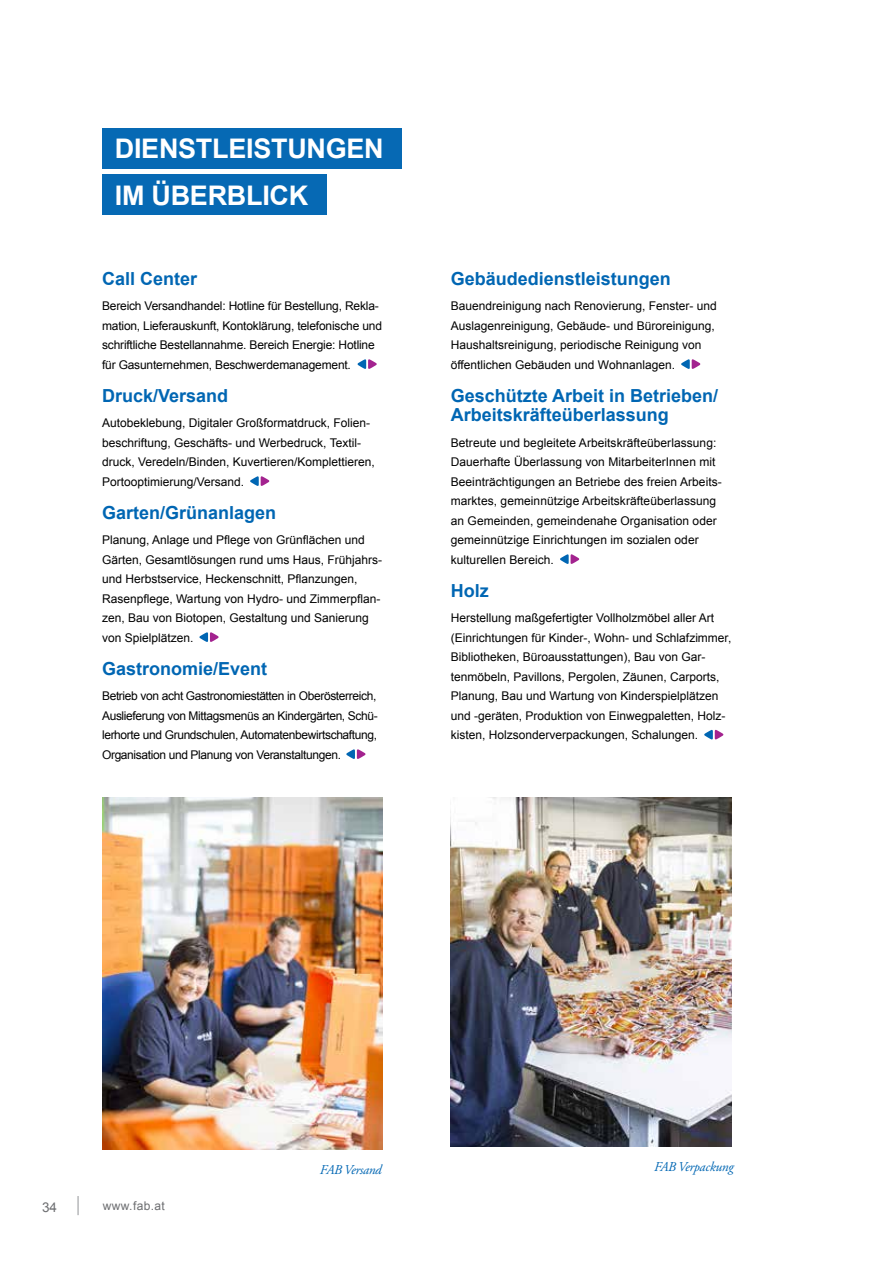
<style>
.page{position:relative;width:893px;height:1263px;background:#fff}
.page>*{position:absolute;margin:0;border:0;box-sizing:border-box;transform-origin:0 0}
.t1{font:700 27px/46.8px "Arial";letter-spacing:-.01em;color:#fff}
.t2{font:700 18px/19.5px "Arial";color:#0066b3}
.t3{font:italic 13.5px "Adobe Garamond Pro";letter-spacing:-.02em;color:#0066b3}
.t4{font:13.5px "Arial";color:#6d6e71}
.t5{font:12px/19.5px "Arial";color:#000}
.t6{font:12px "Arial";letter-spacing:.03em;color:#6d6e71}
</style>
<div class="page">
<svg style="left:78px;top:1196px;width:1px;height:19px"></svg>
<img style="left:102px;top:798px;width:281px;height:351px">
<img style="left:451px;top:798px;width:280px;height:348px">
<div style="left:102px;top:128px;width:300px;height:40px;background:#0066b3"></div>
<div style="left:102px;top:174px;width:224px;height:41px;background:#0066b3"></div>
<svg style="left:358px;top:359px;width:19px;height:10px"></svg>
<svg style="left:250px;top:476px;width:19px;height:10px"></svg>
<svg style="left:199px;top:632px;width:20px;height:10px"></svg>
<svg style="left:346px;top:749px;width:19px;height:10px"></svg>
<svg style="left:681px;top:359px;width:19px;height:10px"></svg>
<svg style="left:560px;top:554px;width:19px;height:10px"></svg>
<svg style="left:704px;top:730px;width:19px;height:9px"></svg>
<h1 class="t1" style="left:115px;top:126px;width:270px">Dienstleistungen im Überblick</h1>
<h2 class="t2" style="left:102px;top:269px;width:97px">Call Center</h2>
<p class="t5" style="left:102px;top:297px;width:281px">Bereich Versandhandel: Hotline für Bestellung, Rekla&shy;mation, Lieferauskunft, Kontoklärung, telefonische und schriftliche Bestellannahme. Bereich Energie: Hotline für Gasunternehmen, Beschwerdemanagement.</p>
<h2 class="t2" style="left:102px;top:386px;width:128px">Druck/Versand</h2>
<p class="t5" style="left:102px;top:414px;width:274px">Autobeklebung, Digitaler Großformatdruck, Folien&shy;beschriftung, Geschäfts- und Werbedruck, Textil&shy;druck, Veredeln/Binden, Kuvertieren/Komplettieren, Portooptimierung/Versand.</p>
<h2 class="t2" style="left:102px;top:503px;width:176px">Garten/Grünanlagen</h2>
<p class="t5" style="left:102px;top:531px;width:282px">Planung, Anlage und Pflege von Grünflächen und Gärten, Gesamtlösungen rund ums Haus, Frühjahrs&shy;und Herbstservice, Heckenschnitt, Pflanzungen, Rasenpflege, Wartung von Hydro- und Zimmerpflan&shy;zen, Bau von Biotopen, Gestaltung und Sanierung von Spielplätzen.</p>
<h2 class="t2" style="left:102px;top:659px;width:167px">Gastronomie/Event</h2>
<p class="t5" style="left:102px;top:687px;width:277px;text-align:justify">Betrieb von acht Gastronomiestätten in Oberösterreich, Auslieferung von Mittagsmenüs an Kindergärten, Schü&shy;lerhorte und Grundschulen, Automatenbewirtschaftung, Organisation und Planung von Veranstaltungen.</p>
<h2 class="t2" style="left:451px;top:269px;width:222px">Gebäudedienstleistungen</h2>
<p class="t5" style="left:451px;top:297px;width:268px">Bauendreinigung nach Renovierung, Fenster- und Auslagenreinigung, Gebäude- und Büroreinigung, Haushaltsreinigung, periodische Reinigung von öffentlichen Gebäuden und Wohnanlagen.</p>
<h2 class="t2" style="left:451px;top:386px;width:269px">Geschützte Arbeit in Betrieben/<br>Arbeitskräfteüberlassung</h2>
<p class="t5" style="left:451px;top:433px;width:273px">Betreute und begleitete Arbeitskräfteüberlassung:<br>Dauerhafte Überlassung von MitarbeiterInnen mit Beeinträchtigungen an Betriebe des freien Arbeits&shy;marktes, gemeinnützige Arbeitskräfteüberlassung an Gemeinden, gemeindenahe Organisation oder gemeinnützige Einrichtungen im sozialen oder kulturellen Bereich.</p>
<h2 class="t2" style="left:451px;top:581px;width:39px">Holz</h2>
<p class="t5" style="left:451px;top:609px;width:282px">Herstellung maßgefertigter Vollholzmöbel aller Art (Einrichtungen für Kinder-, Wohn- und Schlafzimmer, Bibliotheken, Büroausstattungen), Bau von Gar&shy;tenmöbeln, Pavillons, Pergolen, Zäunen, Carports, Planung, Bau und Wartung von Kinderspielplätzen und -geräten, Produktion von Einwegpaletten, Holz&shy;kisten, Holzsonderverpackungen, Schalungen.</p>
<p class="t4" style="left:42px;top:1198px;width:17px">34</p>
<p class="t6" style="left:103px;top:1198px;width:63px">www.fab.at</p>
<p class="t3" style="left:320px;top:1161px;width:63px">FAB Versand</p>
<p class="t3" style="left:654px;top:1158px;width:81px">FAB Verpackung</p>
</div>
